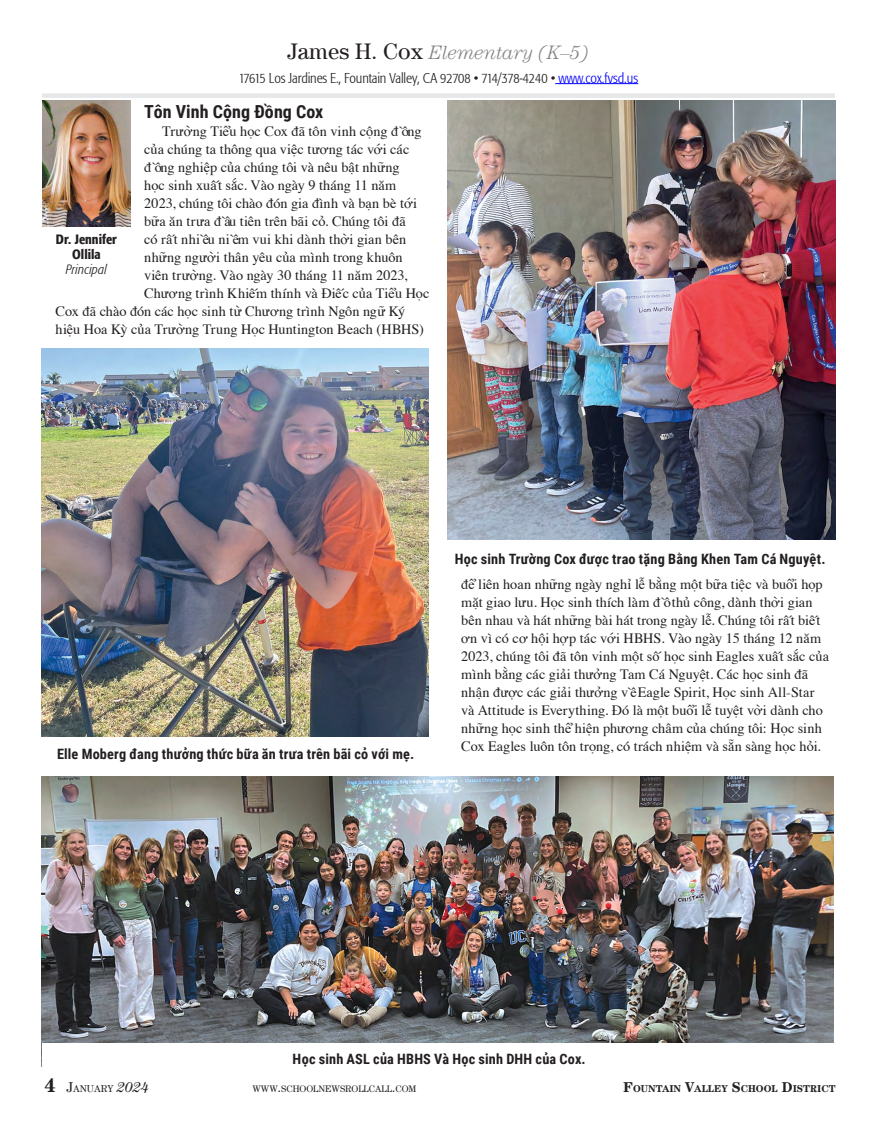
<style>
.page{position:relative;width:878px;height:1121px;background:#fff}
.page>*{position:absolute;margin:0;border:0;box-sizing:border-box;transform-origin:0 0}
.t1{font:italic 300 19.5px "Century LT";letter-spacing:-.005em;color:#808285}
.t2{font:700 18px "Roboto Condensed";letter-spacing:.005em;color:#231f20}
.t3{font:14.25px/18px "Times";color:#231f20}
.t4{font:700 14.25px "Roboto Condensed";letter-spacing:.015em;color:#231f20}
.t5{font:300 condensed 14.25px "Formata";letter-spacing:-.01em;color:#231f20}
.t6{font:500 condensed 13.5px/15px "Formata";color:#231f20;text-align:center}
.t7{font:italic 300 condensed 13.5px "Formata";letter-spacing:.005em;color:#231f20}
.t8{font:700 10.05px "Century LT";color:#231f20}
.t9{font:10.05px "Century LT";color:#231f20}
.t10{font:9.45px "Century LT";color:#231f20}
.s1{font-weight:400;font-style:normal;font-size:22.5px;color:#231f20}
.s2{color:#00f}
.s3{font-weight:700;font-size:19.5px}
.s4{font-size:14.25px}
.s5{font-style:italic;font-size:14.25px}
.s6{font-size:13.5px}
</style>
<div class="page">
<img style="left:42px;top:100px;width:89px;height:126px">
<div style="left:42px;top:93px;width:792px;height:5px;background:#e6e7e8"></div>
<hr style="left:555px;top:83px;width:83px;height:1px;background:#00f">
<img style="left:447px;top:100px;width:388px;height:440px">
<img style="left:41px;top:348px;width:387px;height:388px">
<img style="left:42px;top:776px;width:791px;height:267px">
<h1 class="t1" style="left:288px;top:41px;width:303px"><span class="s1">James H. Cox</span> Elementary (K–5)</h1>
<p class="t5" style="left:239px;top:69px;width:401px">17615 Los Jardines E., Fountain Valley, CA 92708 • 714/378-4240 • <span class="s2">www.cox.fvsd.us</span></p>
<p class="t2" style="left:144px;top:99px;width:180px">Tôn Vinh Cộng Đồng Cox</p>
<p class="t3" style="left:162px;top:121px;width:261px">Trường Tiểu học Cox đã tôn vinh cộng đồng</p>
<p class="t3" style="left:144px;top:139px;width:266px">của chúng ta thông qua việc tương tác với các</p>
<p class="t3" style="left:144px;top:157px;width:257px">đồng nghiệp của chúng tôi và nêu bật những</p>
<p class="t3" style="left:144px;top:175px;width:253px">học sinh xuất sắc. Vào ngày 9 tháng 11 năm</p>
<p class="t3" style="left:144px;top:193px;width:274px">2023, chúng tôi chào đón gia đình và bạn bè tới</p>
<p class="t3" style="left:144px;top:211px;width:263px">bữa ăn trưa đầu tiên trên bãi cỏ. Chúng tôi đã</p>
<p class="t3" style="left:144px;top:229px;width:263px">có rất nhiều niềm vui khi dành thời gian bên</p>
<p class="t3" style="left:144px;top:247px;width:260px">những người thân yêu của mình trong khuôn</p>
<p class="t3" style="left:144px;top:265px;width:265px">viên trường. Vào ngày 30 tháng 11 năm 2023,</p>
<p class="t3" style="left:144px;top:283px;width:287px">Chương trình Khiếm thính và Điếc của Tiểu Học</p>
<p class="t3" style="left:56px;top:301px;width:351px">Cox đã chào đón các học sinh từ Chương trình Ngôn ngữ Ký</p>
<p class="t3" style="left:56px;top:319px;width:369px">hiệu Hoa Kỳ của Trường Trung Học Huntington Beach (HBHS)</p>
<p class="t6" style="left:56px;top:232px;width:63px">Dr. Jennifer<br>Ollila</p>
<p class="t7" style="left:66px;top:261px;width:42px">Principal</p>
<p class="t4" style="left:57px;top:744px;width:359px">Elle Moberg đang thưởng thức bữa ăn trưa trên bãi cỏ với mẹ.</p>
<p class="t4" style="left:455px;top:548px;width:372px">Học sinh Trường Cox được trao tặng Bằng Khen Tam Cá Nguyệt.</p>
<p class="t3" style="left:461px;top:574px;width:369px">để liên hoan những ngày nghỉ lễ bằng một bữa tiệc và buổi họp mặt giao lưu. Học sinh thích làm đồ thủ công, dành thời gian bên nhau và hát những bài hát trong ngày lễ. Chúng tôi rất biết ơn vì có cơ hội hợp tác với HBHS. Vào ngày 15 tháng 12 năm 2023, chúng tôi đã tôn vinh một số học sinh Eagles xuất sắc của mình bằng các giải thưởng Tam Cá Nguyệt. Các học sinh đã nhận được các giải thưởng về Eagle Spirit, Học sinh All-Star và Attitude is Everything. Đó là một buổi lễ tuyệt vời dành cho những học sinh thể hiện phương châm của chúng tôi: Học sinh Cox Eagles luôn tôn trọng, có trách nhiệm và sẵn sàng học hỏi.</p>
<p class="t4" style="left:292px;top:1048px;width:294px">Học sinh ASL của HBHS Và Học sinh DHH của Cox.</p>
<p class="t9" style="left:44px;top:1082px;width:106px"><span class="s3">4</span> <span class="s4">J</span>ANUARY <span class="s5">2024</span></p>
<p class="t10" style="left:252px;top:1082px;width:165px">WWW<span class="s6">.</span>SCHOOLNEWSROLLCALL<span class="s6">.</span>COM</p>
<p class="t8" style="left:623px;top:1082px;width:213px"><span class="s4">F</span>OUNTAIN <span class="s4">V</span>ALLEY <span class="s4">S</span>CHOOL <span class="s4">D</span>ISTRICT</p>
</div>
